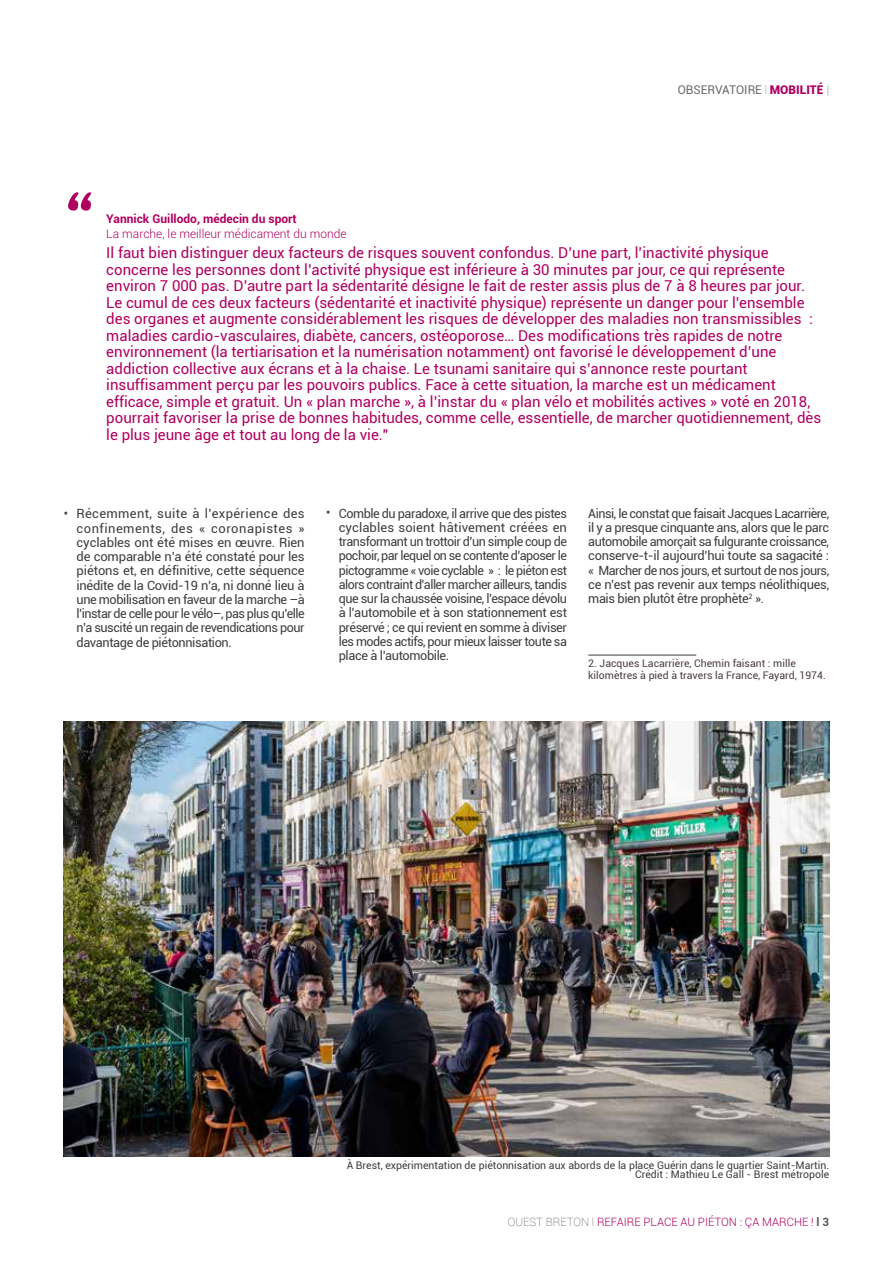
<style>
.page{position:relative;width:893px;height:1263px;background:#fff}
.page>*{position:absolute;margin:0;border:0;box-sizing:border-box;transform-origin:0 0}
.t1{font:75px "Scriptorama Markdown JF";color:#af0060}
.t2{font:15px/16.5px "Roboto";color:#af0060}
.t3{font:12.75px/14.2px "Roboto";letter-spacing:-.03em;color:#3e3d40;text-align:justify}
.t4{font:300 12px "Roboto";color:#af0060}
.t5{font:700 12px "Roboto";color:#af0060}
.t6{font:12px "Roboto";color:#6b6c6e}
.t7{font:300 11.55px "Roboto";color:#af0060}
.t8{font:10.5px/9px "Roboto";color:#3e3d41;text-align:right}
.t9{font:10.5px/12px "Roboto";color:#4b3d44}
.s1{font-weight:100;font-size:11.55px;color:#58585a}
.s2{font-weight:900;color:#af0060}
.s3{font-weight:100;color:#3e3d40}
.s4{font-weight:100;color:#58585a}
.s5{font-weight:700;color:#58585a}
</style>
<div class="page">
<hr style="left:588px;top:655px;width:108px;height:1px;background:#3e3d41">
<img style="left:64px;top:722px;width:765px;height:435px">
<p class="t6" style="left:678px;top:81px;width:153px">OBSERVATOIRE <span class="s1">l</span> <span class="s2">MOBILITÉ</span> <span class="s3">|</span></p>
<h1 class="t1" style="left:64px;top:176px;width:34px">“</h1>
<p class="t5" style="left:106px;top:210px;width:192px">Yannick Guillodo, médecin du sport</p>
<p class="t4" style="left:106px;top:225px;width:242px">La marche, le meilleur médicament du monde</p>
<p class="t2" style="left:106px;top:244px;width:716px">Il faut bien distinguer deux facteurs de risques souvent confondus. D’une part, l’inactivité physique concerne les personnes dont l’activité physique est inférieure à 30 minutes par jour, ce qui représente environ 7 000 pas. D’autre part la sédentarité désigne le fait de rester assis plus de 7 à 8 heures par jour.<br>Le cumul de ces deux facteurs (sédentarité et inactivité physique) représente un danger pour l’ensemble des organes et augmente considérablement les risques de développer des maladies non transmissibles : maladies cardio-vasculaires, diabète, cancers, ostéoporose… Des modifications très rapides de notre environnement (la tertiarisation et la numérisation notamment) ont favorisé le développement d’une addiction collective aux écrans et à la chaise. Le tsunami sanitaire qui s’annonce reste pourtant insuffisamment perçu par les pouvoirs publics. Face à cette situation, la marche est un médicament efficace, simple et gratuit. Un « plan marche », à l’instar du « plan vélo et mobilités actives » voté en 2018, pourrait favoriser la prise de bonnes habitudes, comme celle, essentielle, de marcher quotidiennement, dès le plus jeune âge et tout au long de la vie."</p>
<p class="t3" style="left:77px;top:506px;width:230px;text-indent:-13px">• Récemment, suite à l’expérience des confinements, des « coronapistes » cyclables ont été mises en œuvre. Rien de comparable n’a été constaté pour les piétons et, en définitive, cette séquence inédite de la Covid-19 n’a, ni donné lieu à une mobilisation en faveur de la marche –à l’instar de celle pour le vélo–, pas plus qu’elle n’a suscité un regain de revendications pour davantage de piétonnisation.</p>
<p class="t3" style="left:339px;top:505px;width:230px;text-indent:-13px">• Comble du paradoxe, il arrive que des pistes cyclables soient hâtivement créées en transformant un trottoir d’un simple coup de pochoir, par lequel on se contente d’aposer le pictogramme « voie cyclable » : le piéton est alors contraint d’aller marcher ailleurs, tandis que sur la chaussée voisine, l’espace dévolu à l’automobile et à son stationnement est préservé ; ce qui revient en somme à diviser les modes actifs, pour mieux laisser toute sa place à l’automobile.</p>
<p class="t3" style="left:588px;top:505px;width:243px">Ainsi, le constat que faisait Jacques Lacarrière, il y a presque cinquante ans, alors que le parc automobile amorçait sa fulgurante croissance, conserve-t-il aujourd’hui toute sa sagacité : « Marcher de nos jours, et surtout de nos jours, ce n’est pas revenir aux temps néolithiques, mais bien plutôt être prophète<sup>2</sup> ».</p>
<p class="t9" style="left:588px;top:657px;width:239px">2. Jacques Lacarrière, Chemin faisant : mille kilomètres à pied à travers la France, Fayard, 1974.</p>
<p class="t8" style="left:347px;top:1160px;width:484px">À Brest, expérimentation de piétonnisation aux abords de la place Guérin dans le quartier Saint-Martin.<br>Crédit : Mathieu Le Gall - Brest métropole</p>
<p class="t7" style="left:508px;top:1214px;width:323px"><span class="s3">OUEST BRETON</span> <span class="s4">l</span> REFAIRE PLACE AU PIÉTON : ÇA MARCHE ! <span class="s5">l 3</span></p>
</div>
